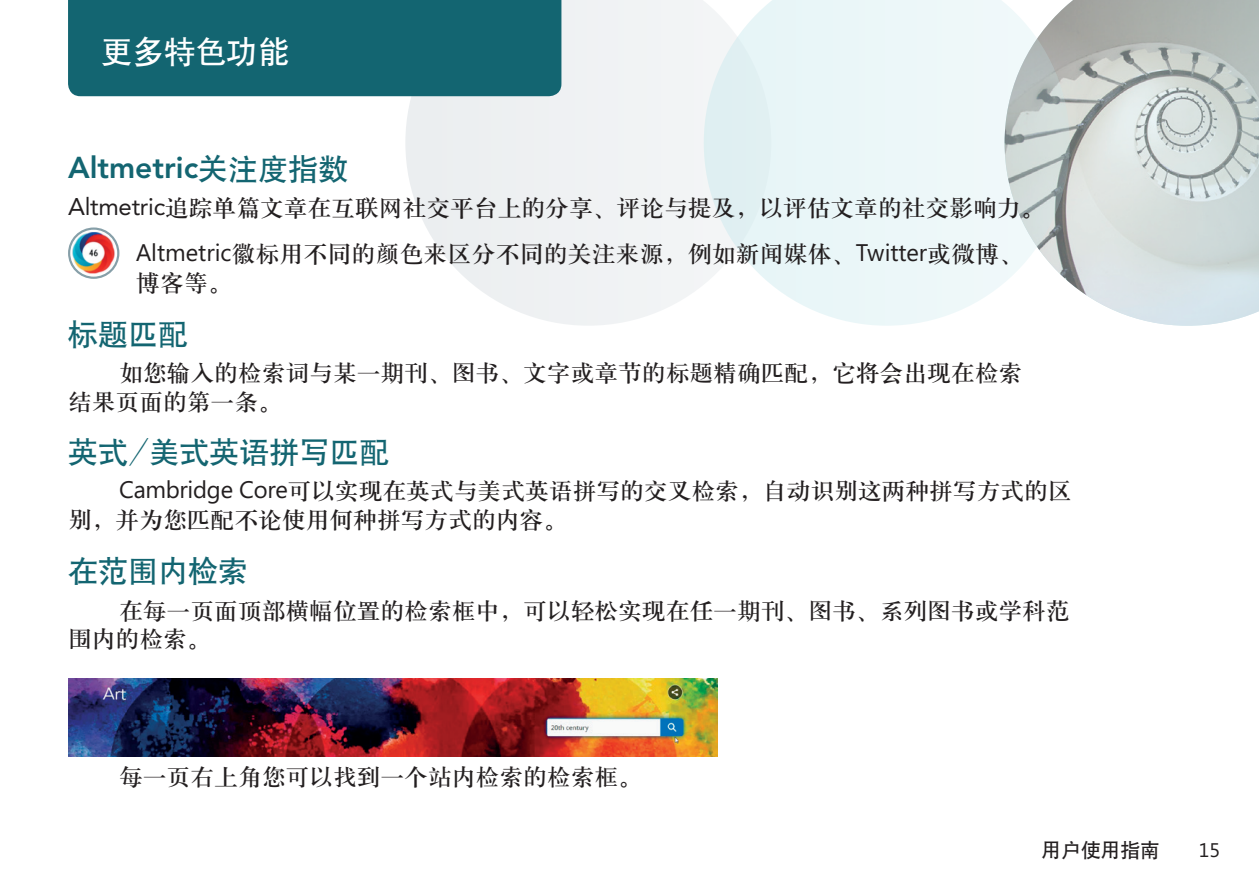
<style>
.page{position:relative;width:1259px;height:893px;background:#fff}
.page>*{position:absolute;margin:0;border:0;box-sizing:border-box;transform-origin:0 0}
.t1{font:31.5px "H Yb 1 gj";color:#fff}
.t2{font:30px "H Yb 1 gj";color:#136571}
.t3{font:800 30px "Avenir";color:#136571}
.t4{font:24px/28.8px "H Ya 3 gj";letter-spacing:-.01em;color:#231f20}
.t5{font:19.8px "H Yb 1 gj";color:#231f20}
.t6{font:19.8px "Segoe";color:#231f20}
.s1{font-family:"H Yb 1 gj";font-weight:400}
.s2{font-family:"Avenir"}
.s3{font-family:"Segoe"}
</style>
<div class="page">
<img style="left:1069px;top:0;width:190px;height:326px">
<svg style="left:405px;top:0;width:299px;height:326px;fill:#f0f2f4"></svg>
<svg style="left:704px;top:0;width:365px;height:326px;fill:#ebf7f8"></svg>
<div style="left:68px;top:0;width:493px;height:96px;background:#136571"></div>
<img style="left:68px;top:678px;width:649px;height:78px">
<img style="left:69px;top:229px;width:49px;height:47px">
<div style="left:68px;top:227px;width:51px;height:52px;border:2px solid #869fa8;border-radius:50%"></div>
<h1 class="t1" style="left:101px;top:35px;width:190px">更多特色功能</h1>
<p class="t3" style="left:68px;top:150px;width:282px">Altmetric<span class="s1">关注度指数</span></p>
<p class="t4" style="left:136px;top:185px;width:910px;line-height:45.9px;text-indent:-68px"><span class="s2">Altmetric</span>追踪单篇文章在互联网社交平台上的分享、评论与提及，以评估文章的社交影响力。<br><span class="s3">Altmetric</span>徽标用不同的颜色来区分不同的关注来源，例如新闻媒体、<span class="s3">Twitter</span>或微博、</p>
<p class="t4" style="left:136px;top:268px;width:97px">博客等。</p>
<p class="t2" style="left:68px;top:319px;width:121px">标题匹配</p>
<p class="t4" style="left:68px;top:358px;width:956px;text-indent:51px">如您输入的检索词与某一期刊、图书、文字或章节的标题精确匹配，它将会出现在检索结果页面的第一条。</p>
<p class="t2" style="left:68px;top:437px;width:323px">英式/美式英语拼写匹配</p>
<p class="t4" style="left:68px;top:477px;width:1005px;text-indent:51px"><span class="s3">Cambridge Core</span>可以实现在英式与美式英语拼写的交叉检索，自动识别这两种拼写方式的区别，并为您匹配不论使用何种拼写方式的内容。</p>
<p class="t2" style="left:68px;top:556px;width:181px">在范围内检索</p>
<p class="t4" style="left:68px;top:596px;width:1003px;text-indent:51px">在每一页面顶部横幅位置的检索框中，可以轻松实现在任一期刊、图书、系列图书或学科范围内的检索。</p>
<p class="t4" style="left:119px;top:762px;width:524px">每一页右上角您可以找到一个站内检索的检索框。</p>
<p class="t5" style="left:1041px;top:840px;width:120px">用户使用指南</p>
<p class="t6" style="left:1198px;top:838px;width:23px">15</p>
</div>
